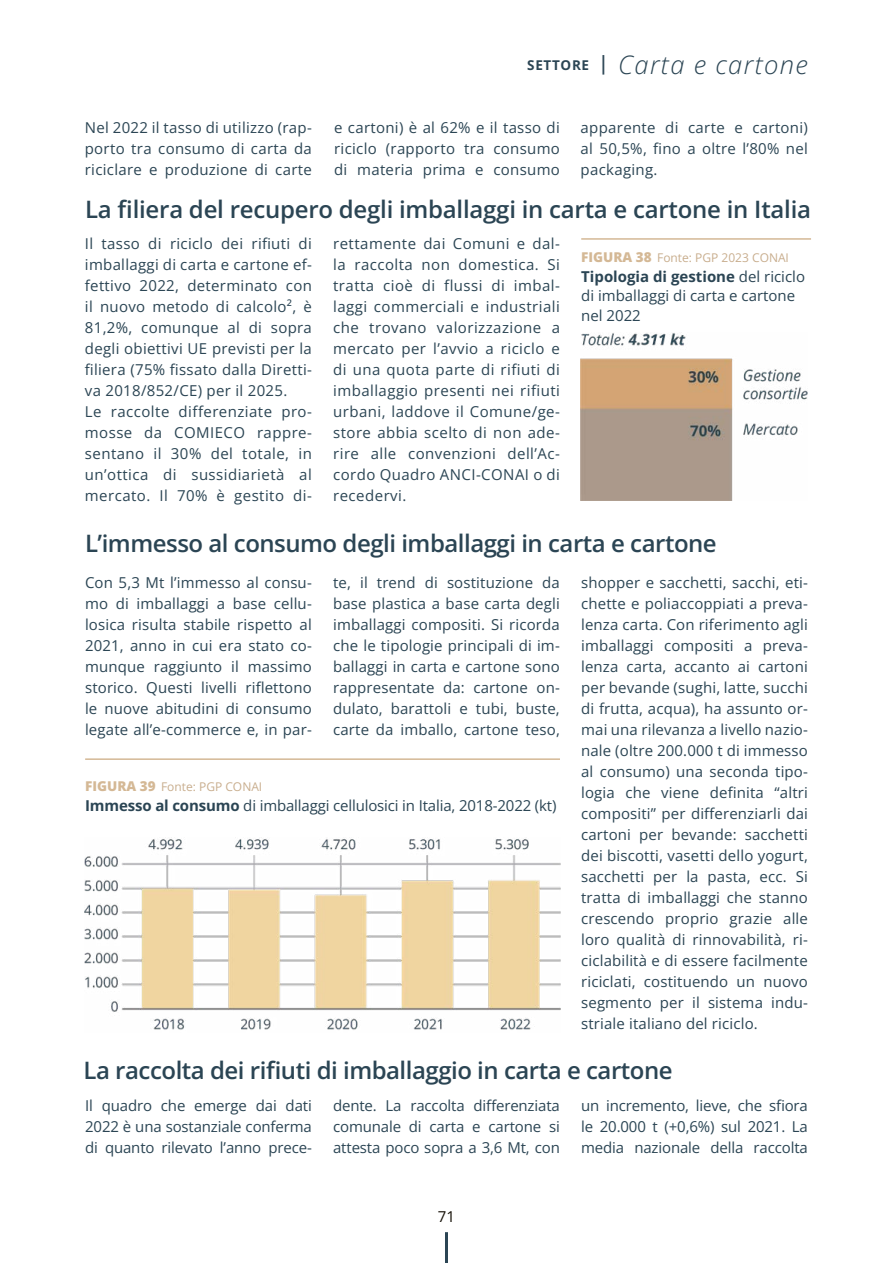
<style>
.page{position:relative;width:893px;height:1263px;background:#fff}
.page>*{position:absolute;margin:0;border:0;box-sizing:border-box;transform-origin:0 0}
.t1{font:italic 300 25.5px "Open Sans";letter-spacing:.05em;color:#2b4554}
.t2{font:600 24px "Open Sans";letter-spacing:-.02em;color:#2b4554}
.t3{font:15px/21px "Open Sans";letter-spacing:.02em;color:#2b4554;text-align:justify}
.t4{font:15px/19.5px "Open Sans";color:#2b4554}
.t5{font:15px "Open Sans";letter-spacing:-.01em;color:#2b4554}
.t6{font:15px "Open Sans";color:#140f06}
.t7{font:12px "Open Sans";color:#c8ad8d}
.s1{font-weight:800;font-size:13.5px;color:#d4b895}
.s2{font-weight:700}
</style>
<div class="page">
<hr style="left:581px;top:238px;width:230px;height:2px;background:#d4b895">
<hr style="left:85px;top:758px;width:475px;height:2px;background:#d4b895">
<img style="left:84px;top:839px;width:476px;height:191px">
<img style="left:581px;top:333px;width:226px;height:168px">
<hr style="left:445px;top:1232px;width:3px;height:31px;background:#2b4554">
<p class="t3" style="left:85px;top:117px;width:229px">Nel 2022 il tasso di utilizzo (rap&shy;porto tra consumo di carta da riciclare e produzione di carte</p>
<h1 class="t1" style="left:527px;top:47px;width:282px"><sup>SETTORE</sup> <sup>|</sup> Carta e cartone</h1>
<p class="t3" style="left:334px;top:117px;width:227px">e cartoni) è al 62% e il tasso di riciclo (rapporto tra consumo di materia prima e consumo</p>
<p class="t3" style="left:581px;top:117px;width:229px">apparente di carte e cartoni) al 50,5%, fino a oltre l’80% nel packaging.</p>
<h2 class="t2" style="left:85px;top:193px;width:727px">La filiera del recupero degli imballaggi in carta e cartone in Italia</h2>
<p class="t3" style="left:85px;top:233px;width:229px;text-align:left">Il tasso di riciclo dei rifiuti di imballaggi di carta e cartone ef&shy;fettivo 2022, determinato con il nuovo metodo di calcolo², è<br>81,2%, comunque al di sopra degli obiettivi UE previsti per la filiera (75% fissato dalla Diretti&shy;va 2018/852/CE) per il 2025.<br>Le raccolte differenziate pro&shy;mosse da COMIECO rappre&shy;sentano il 30% del totale, in un’ottica di sussidiarietà al mercato. Il 70% è gestito di-</p>
<p class="t3" style="left:333px;top:233px;width:228px">rettamente dai Comuni e dal&shy;la raccolta non domestica. Si tratta cioè di flussi di imbal&shy;laggi commerciali e industriali che trovano valorizzazione a mercato per l’avvio a riciclo e di una quota parte di rifiuti di imballaggio presenti nei rifiuti urbani, laddove il Comune/ge&shy;store abbia scelto di non ade&shy;rire alle convenzioni dell’Ac&shy;cordo Quadro ANCI-CONAI o di recedervi.</p>
<p class="t7" style="left:581px;top:250px;width:209px"><span class="s1">FIGURA 38</span> Fonte: PGP 2023 CONAI</p>
<p class="t4" style="left:581px;top:266px;width:225px"><span class="s2">Tipologia di gestione</span> del riciclo di imballaggi di carta e cartone nel 2022</p>
<h2 class="t2" style="left:85px;top:527px;width:633px">L’immesso al consumo degli imballaggi in carta e cartone</h2>
<p class="t3" style="left:85px;top:571px;width:228px">Con 5,3 Mt l’immesso al consu&shy;mo di imballaggi a base cellu&shy;losica risulta stabile rispetto al 2021, anno in cui era stato co&shy;munque raggiunto il massimo storico. Questi livelli riflettono le nuove abitudini di consumo legate all’e-commerce e, in par-</p>
<p class="t3" style="left:333px;top:571px;width:228px">te, il trend di sostituzione da base plastica a base carta degli imballaggi compositi. Si ricorda che le tipologie principali di im&shy;ballaggi in carta e cartone sono rappresentate da: cartone on&shy;dulato, barattoli e tubi, buste, carte da imballo, cartone teso,</p>
<p class="t3" style="left:581px;top:572px;width:228px">shopper e sacchetti, sacchi, eti&shy;chette e poliaccoppiati a preva&shy;lenza carta. Con riferimento agli imballaggi compositi a preva&shy;lenza carta, accanto ai cartoni per bevande (sughi, latte, succhi di frutta, acqua), ha assunto or&shy;mai una rilevanza a livello nazio&shy;nale (oltre 200.000 t di immesso al consumo) una seconda tipo&shy;logia che viene definita “altri compositi” per differenziarli dai cartoni per bevande: sacchetti dei biscotti, vasetti dello yogurt, sacchetti per la pasta, ecc. Si tratta di imballaggi che stanno crescendo proprio grazie alle loro qualità di rinnovabilità, ri&shy;ciclabilità e di essere facilmente riciclati, costituendo un nuovo segmento per il sistema indu&shy;striale italiano del riciclo.</p>
<p class="t7" style="left:85px;top:779px;width:179px"><span class="s1">FIGURA 39</span> Fonte: PGP CONAI</p>
<p class="t5" style="left:85px;top:795px;width:473px"><span class="s2">Immesso al consumo</span> di imballaggi cellulosici in Italia, 2018-2022 (kt)</p>
<h2 class="t2" style="left:84px;top:1054px;width:591px">La raccolta dei rifiuti di imballaggio in carta e cartone</h2>
<p class="t3" style="left:85px;top:1095px;width:228px">Il quadro che emerge dai dati 2022 è una sostanziale conferma di quanto rilevato l’anno prece-</p>
<p class="t3" style="left:333px;top:1095px;width:228px">dente. La raccolta differenziata comunale di carta e cartone si attesta poco sopra a 3,6 Mt, con</p>
<p class="t3" style="left:581px;top:1095px;width:228px">un incremento, lieve, che sfiora le 20.000 t (+0,6%) sul 2021. La media nazionale della raccolta</p>
<p class="t6" style="left:438px;top:1206px;width:19px">71</p>
</div>
